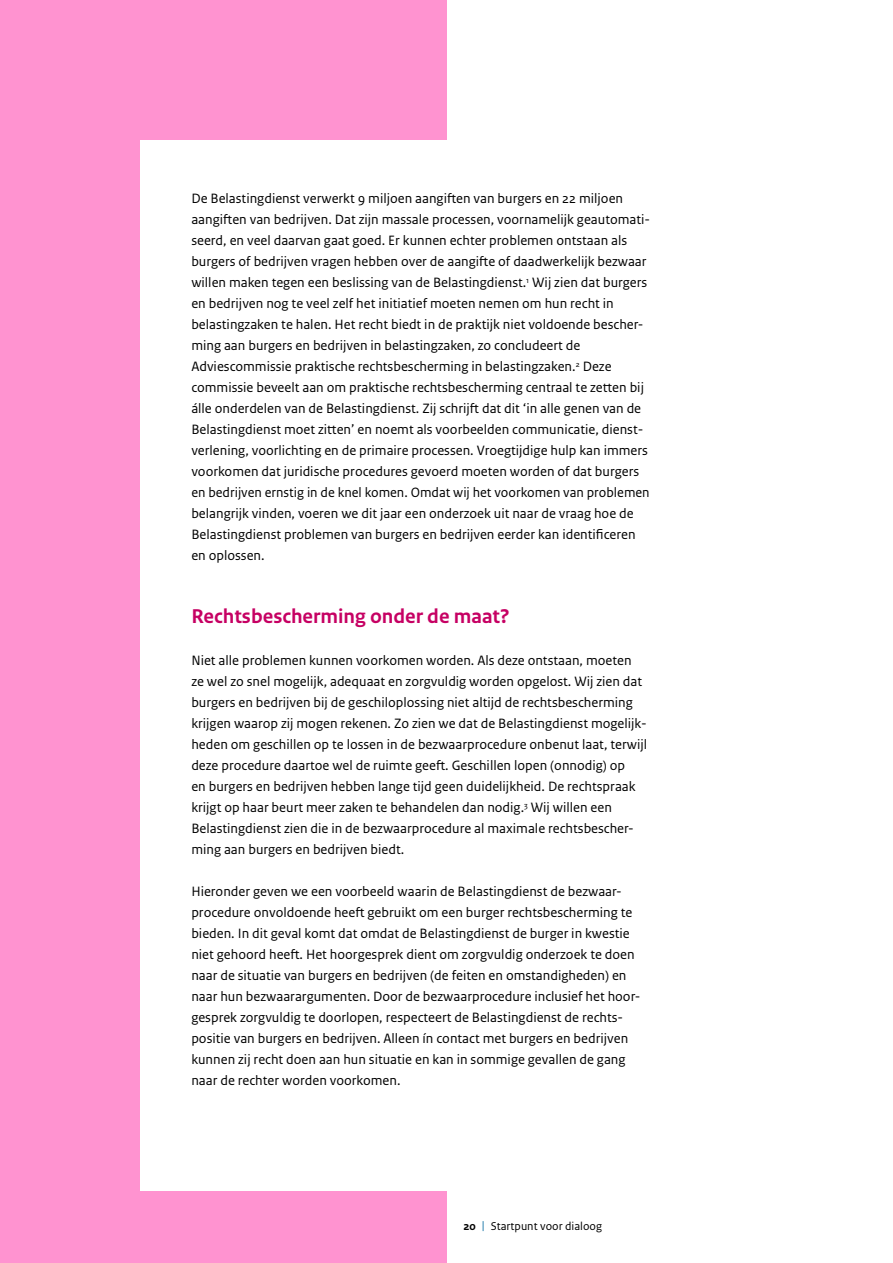
<style>
.page{position:relative;width:893px;height:1263px;background:#fff}
.page>*{position:absolute;margin:0;border:0;box-sizing:border-box;transform-origin:0 0}
.H3_Tussenkop{font:700 21px "Rijksoverheid Sans Text";color:#c60063}
.P_Broodtekst{font:14.25px/21px "Rijksoverheid Sans Text";color:#000}
.t1{font:12px "Rijksoverheid Sans Text";color:#000}
.s1{font-weight:700}
.s2{color:#00689e}
</style>
<div class="page">
<div style="left:0;top:0;width:446px;height:1263px;background:#ff93d0"></div>
<div style="left:140px;top:140px;width:511px;height:1051px;background:#fff"></div>
<p class="P_Broodtekst" style="left:191px;top:188px;width:460px">De Belastingdienst verwerkt 9 miljoen aangiften van burgers en 22 miljoen aangiften van bedrijven. Dat zijn massale processen, voornamelijk geautomati&shy;seerd, en veel daarvan gaat goed. Er kunnen echter problemen ontstaan als burgers of bedrijven vragen hebben over de aangifte of daadwerkelijk bezwaar willen maken tegen een beslissing van de Belastingdienst.<sup>1</sup> Wij zien dat burgers en bedrijven nog te veel zelf het initiatief moeten nemen om hun recht in belastingzaken te halen. Het recht biedt in de praktijk niet voldoende bescher&shy;ming aan burgers en bedrijven in belastingzaken, zo concludeert de Adviescommissie praktische rechtsbescherming in belastingzaken.<sup>2</sup> Deze commissie beveelt aan om praktische rechtsbescherming centraal te zetten bij álle onderdelen van de Belastingdienst. Zij schrijft dat dit ‘in alle genen van de Belastingdienst moet zitten’ en noemt als voorbeelden communicatie, dienst&shy;verlening, voorlichting en de primaire processen. Vroegtijdige hulp kan immers voorkomen dat juridische procedures gevoerd moeten worden of dat burgers en bedrijven ernstig in de knel komen. Omdat wij het voorkomen van problemen belangrijk vinden, voeren we dit jaar een onderzoek uit naar de vraag hoe de Belastingdienst problemen van burgers en bedrijven eerder kan identificeren en oplossen.</p>
<h3 class="H3_Tussenkop" style="left:191px;top:605px;width:320px">Rechtsbescherming onder de maat?</h3>
<p class="P_Broodtekst" style="left:191px;top:650px;width:457px">Niet alle problemen kunnen voorkomen worden. Als deze ontstaan, moeten ze wel zo snel mogelijk, adequaat en zorgvuldig worden opgelost. Wij zien dat burgers en bedrijven bij de geschiloplossing niet altijd de rechtsbescherming krijgen waarop zij mogen rekenen. Zo zien we dat de Belastingdienst mogelijk&shy;heden om geschillen op te lossen in de bezwaarprocedure onbenut laat, terwijl deze procedure daartoe wel de ruimte geeft. Geschillen lopen (onnodig) op<br>en burgers en bedrijven hebben lange tijd geen duidelijkheid. De rechtspraak krijgt op haar beurt meer zaken te behandelen dan nodig.<sup>3</sup> Wij willen een Belastingdienst zien die in de bezwaarprocedure al maximale rechtsbescher&shy;ming aan burgers en bedrijven biedt.</p>
<p class="P_Broodtekst" style="left:191px;top:881px;width:450px">Hieronder geven we een voorbeeld waarin de Belastingdienst de bezwaar&shy;procedure onvoldoende heeft gebruikt om een burger rechtsbescherming te bieden. In dit geval komt dat omdat de Belastingdienst de burger in kwestie niet gehoord heeft. Het hoorgesprek dient om zorgvuldig onderzoek te doen naar de situatie van burgers en bedrijven (de feiten en omstandigheden) en naar hun bezwaarargumenten. Door de bezwaarprocedure inclusief het hoor&shy;gesprek zorgvuldig te doorlopen, respecteert de Belastingdienst de rechts&shy;positie van burgers en bedrijven. Alleen ín contact met burgers en bedrijven kunnen zij recht doen aan hun situatie en kan in sommige gevallen de gang naar de rechter worden voorkomen.</p>
<p class="t1" style="left:463px;top:1219px;width:140px"><span class="s1">20</span> <span class="s2">|</span> Startpunt voor dialoog</p>
</div>
